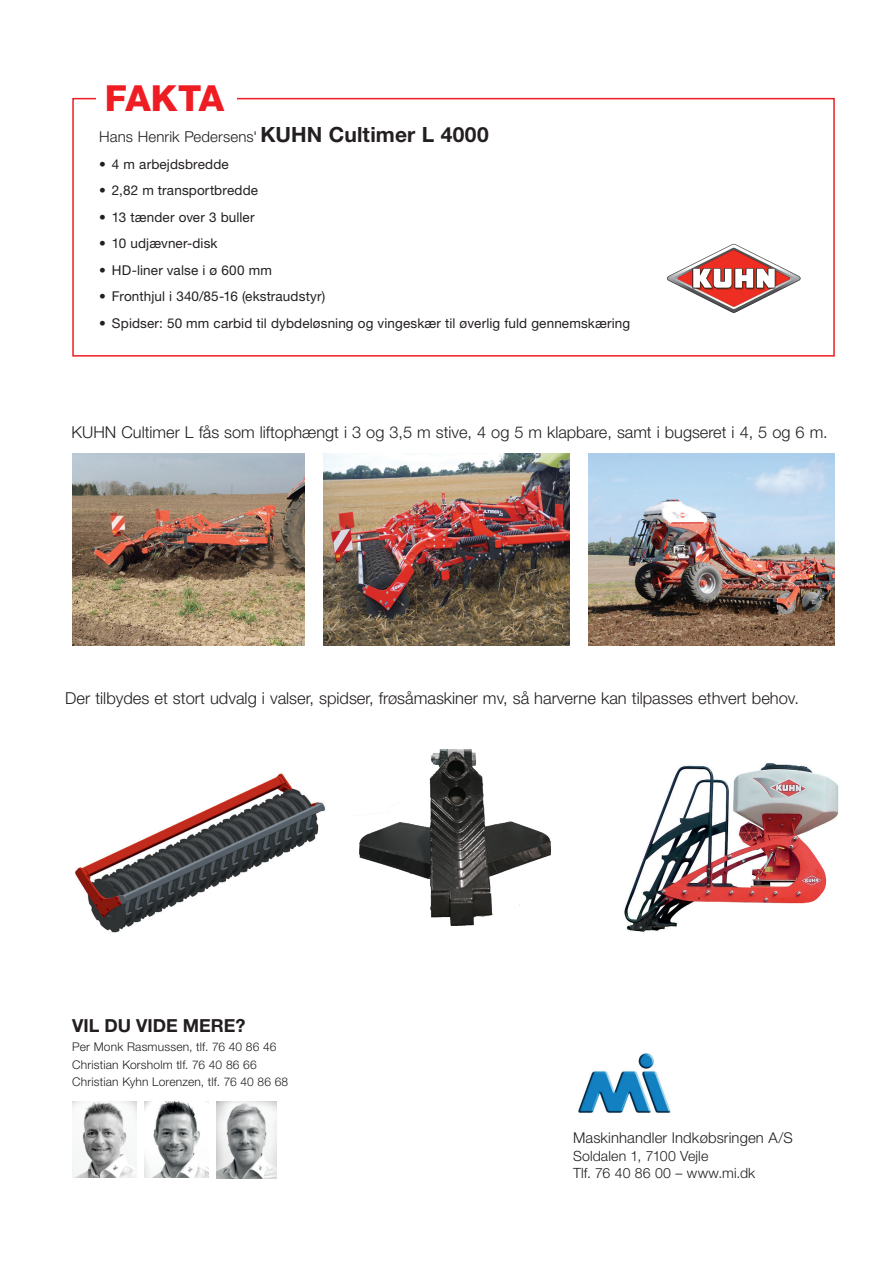
<style>
.page{position:relative;width:893px;height:1263px;background:#fff}
.page>*{position:absolute;margin:0;border:0;box-sizing:border-box;transform-origin:0 0}
.t1{font:800 36px "Helvetica Neue LT Std";letter-spacing:-.02em;color:#ee1d23}
.t2{font:700 18px "Helvetica Neue LT Std";color:#231f20}
.t3{font:300 16.5px "Helvetica Neue LT Std";color:#231f20}
.t4{font:300 16.35px "Helvetica Neue LT Std";color:#231f20}
.t5{font:300 15px "Helvetica Neue LT Std";letter-spacing:.01em;color:#231f20}
.t6{font:300 14.85px "Helvetica Neue LT Std";letter-spacing:.01em;color:#231f20}
.t7{font:300 14.1px/17.5px "Helvetica Neue LT Std";letter-spacing:.01em;color:#231f20}
.t8{font:13.5px "Helvetica Neue LT Std";letter-spacing:.01em;color:#231f20}
.t9{font:300 12px/17.1px "Helvetica Neue LT Std";letter-spacing:.015em;color:#231f20}
.s1{font-weight:700;font-size:21px}
</style>
<div class="page">
<img style="left:578px;top:1053px;width:93px;height:60px">
<img style="left:72px;top:1101px;width:64px;height:76px">
<img style="left:144px;top:1101px;width:64px;height:76px">
<img style="left:216px;top:1101px;width:61px;height:77px">
<svg style="left:667px;top:244px;width:134px;height:69px"></svg>
<div style="left:72px;top:98px;width:763px;height:259px;border:2px solid #ee1d23"></div>
<div style="left:96px;top:72px;width:141px;height:51px;background:#fff"></div>
<img style="left:75px;top:773px;width:250px;height:160px">
<img style="left:359px;top:749px;width:191px;height:176px">
<img style="left:624px;top:763px;width:215px;height:169px">
<img style="left:72px;top:454px;width:233px;height:191px">
<img style="left:323px;top:454px;width:247px;height:191px">
<img style="left:588px;top:454px;width:247px;height:191px">
<h1 class="t1" style="left:105px;top:77px;width:121px">FAKTA</h1>
<p class="t5" style="left:99px;top:128px;width:391px">Hans Henrik Pedersens' <span class="s1">KUHN Cultimer L 4000</span></p>
<p class="t8" style="left:99px;top:156px;width:131px">• 4 m arbejdsbredde</p>
<p class="t8" style="left:99px;top:183px;width:160px">• 2,82 m transportbredde</p>
<p class="t8" style="left:99px;top:209px;width:157px">• 13 tænder over 3 buller</p>
<p class="t8" style="left:99px;top:236px;width:120px">• 10 udjævner-disk</p>
<p class="t8" style="left:99px;top:262px;width:174px">• HD-liner valse i ø 600 mm</p>
<p class="t8" style="left:99px;top:289px;width:228px">• Fronthjul i 340/85-16 (ekstraudstyr)</p>
<p class="t8" style="left:99px;top:315px;width:532px">• Spidser: 50 mm carbid til dybdeløsning og vingeskær til øverlig fuld gennemskæring</p>
<p class="t4" style="left:72px;top:422px;width:758px">KUHN Cultimer L fås som liftophængt i 3 og 3,5 m stive, 4 og 5 m klapbare, samt i bugseret i 4, 5 og 6 m.</p>
<p class="t3" style="left:65px;top:688px;width:735px">Der tilbydes et stort udvalg i valser, spidser, frøsåmaskiner mv, så harverne kan tilpasses ethvert behov.</p>
<h2 class="t2" style="left:72px;top:1015px;width:175px">VIL DU VIDE MERE?</h2>
<p class="t9" style="left:72px;top:1038px;width:217px">Per Monk Rasmussen, tlf. 76 40 86 46<br>Christian Korsholm tlf. 76 40 86 66<br>Christian Kyhn Lorenzen, tlf. 76 40 86 68</p>
<p class="t6" style="left:573px;top:1128px;width:221px">Maskinhandler Indkøbsringen A/S</p>
<p class="t7" style="left:573px;top:1146px;width:184px">Soldalen 1, 7100 Vejle<br>Tlf. 76 40 86 00 – www.mi.dk</p>
</div>
